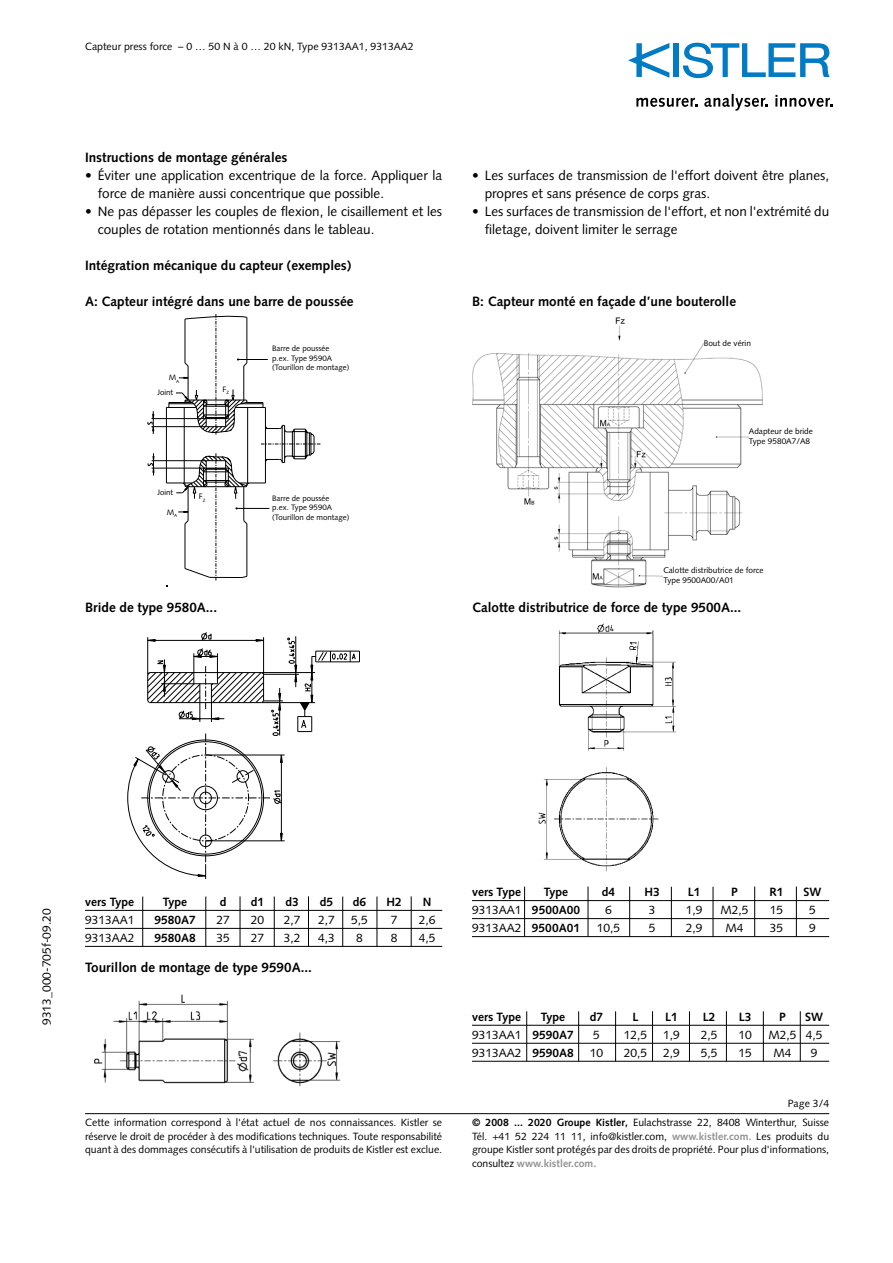
<style>
.page{position:relative;width:893px;height:1263px;background:#fff}
.page>*{position:absolute;margin:0;border:0;box-sizing:border-box;transform-origin:0 0}
.t1{font:13.5px/18px "Syntax LT Std";color:#000}
.t2{font:700 13.5px "Syntax LT Std";color:#000}
.t3{font:12px "Syntax LT Std";color:#000}
.t4{font:700 12px "Syntax LT Std";color:#000}
.t5{font:10.5px/13.5px "Syntax LT Std";color:#000;text-align:justify}
.t6{font:8.25px/9.9px "Syntax LT Std";color:#000}
.t7{font:7.8px/9.4px "Syntax LT Std";color:#000}
.s1{font-weight:700}
.s2{font-weight:700;color:#929292}
</style>
<div class="page">
<hr style="left:85px;top:1113px;width:744px;height:1px;background:#000">
<div style="left:673px;top:43px;width:6px;height:34px;background:#007bc4"></div>
<svg style="left:683px;top:43px;width:147px;height:35px"></svg>
<svg style="left:628px;top:43px;width:41px;height:35px"></svg>
<svg style="left:636px;top:98px;width:62px;height:9px"></svg>
<svg style="left:704px;top:94px;width:64px;height:17px"></svg>
<svg style="left:775px;top:95px;width:58px;height:12px"></svg>
<svg style="left:147px;top:314px;width:173px;height:266px"></svg>
<img style="left:538px;top:623px;width:139px;height:249px">
<hr style="left:472px;top:900px;width:357px;height:1px;background:#000">
<hr style="left:472px;top:918px;width:357px;height:1px;background:#000">
<hr style="left:472px;top:936px;width:357px;height:1px;background:#000">
<hr style="left:524px;top:887px;width:1px;height:49px;background:#000">
<hr style="left:588px;top:886px;width:1px;height:50px;background:#000">
<hr style="left:629px;top:887px;width:1px;height:49px;background:#000">
<hr style="left:671px;top:887px;width:1px;height:50px;background:#000">
<hr style="left:713px;top:887px;width:1px;height:50px;background:#000">
<hr style="left:754px;top:886px;width:1px;height:50px;background:#000">
<hr style="left:796px;top:886px;width:1px;height:50px;background:#000">
<img style="left:94px;top:994px;width:247px;height:93px">
<hr style="left:472px;top:1025px;width:357px;height:1px;background:#000">
<hr style="left:472px;top:1043px;width:357px;height:1px;background:#000">
<hr style="left:472px;top:1061px;width:357px;height:1px;background:#000">
<hr style="left:526px;top:1011px;width:1px;height:50px;background:#000">
<hr style="left:578px;top:1011px;width:1px;height:50px;background:#000">
<hr style="left:615px;top:1011px;width:1px;height:50px;background:#000">
<hr style="left:652px;top:1011px;width:1px;height:50px;background:#000">
<hr style="left:689px;top:1011px;width:1px;height:50px;background:#000">
<hr style="left:726px;top:1011px;width:1px;height:50px;background:#000">
<hr style="left:763px;top:1011px;width:1px;height:50px;background:#000">
<hr style="left:800px;top:1011px;width:1px;height:50px;background:#000">
<svg style="left:128px;top:632px;width:232px;height:247px"></svg>
<hr style="left:85px;top:910px;width:357px;height:1px;background:#000">
<hr style="left:85px;top:928px;width:357px;height:1px;background:#000">
<hr style="left:85px;top:946px;width:357px;height:1px;background:#000">
<hr style="left:142px;top:896px;width:1px;height:50px;background:#000">
<hr style="left:206px;top:896px;width:1px;height:50px;background:#000">
<hr style="left:240px;top:896px;width:1px;height:50px;background:#000">
<hr style="left:274px;top:896px;width:1px;height:50px;background:#000">
<hr style="left:308px;top:896px;width:1px;height:50px;background:#000">
<hr style="left:342px;top:896px;width:1px;height:50px;background:#000">
<hr style="left:377px;top:896px;width:1px;height:50px;background:#000">
<hr style="left:411px;top:896px;width:1px;height:50px;background:#000">
<img style="left:472px;top:317px;width:291px;height:271px">
<div style="left:704px;top:339px;width:57px;height:10px;background:#fff"></div>
<div style="left:749px;top:428px;width:69px;height:20px;background:#fff"></div>
<div style="left:663px;top:567px;width:107px;height:20px;background:#fff"></div>
<p class="t5" style="left:85px;top:40px;width:330px">Capteur press force – 0 … 50 N à 0 … 20 kN, Type 9313AA1, 9313AA2</p>
<p class="t2" style="left:85px;top:150px;width:204px">Instructions de montage générales</p>
<p class="t1" style="left:98px;top:166px;width:346px;text-indent:-13px">• Éviter une application excentrique de la force. Appliquer la force de manière aussi concentrique que possible.</p>
<p class="t1" style="left:98px;top:202px;width:346px;text-indent:-13px">• Ne pas dépasser les couples de flexion, le cisaillement et les couples de rotation mentionnés dans le tableau.</p>
<p class="t2" style="left:85px;top:258px;width:268px">Intégration mécanique du capteur (exemples)</p>
<p class="t2" style="left:85px;top:294px;width:270px">A: Capteur intégré dans une barre de poussée</p>
<p class="t7" style="left:272px;top:344px;width:79px">Barre de poussée<br>p.ex. Type 9590A (Tourillon de montage)</p>
<p class="t7" style="left:169px;top:373px;width:12px">M<sub>A</sub></p>
<p class="t7" style="left:157px;top:388px;width:17px">Joint</p>
<p class="t7" style="left:222px;top:384px;width:8px">F<sub>Z</sub></p>
<p class="t7" style="left:157px;top:488px;width:17px">Joint</p>
<p class="t7" style="left:167px;top:507px;width:12px">M<sub>A</sub></p>
<p class="t7" style="left:199px;top:491px;width:8px">F<sub>Z</sub></p>
<p class="t7" style="left:272px;top:494px;width:79px">Barre de poussée<br>p.ex. Type 9590A (Tourillon de montage)</p>
<p class="t1" style="left:485px;top:166px;width:346px;text-indent:-13px">• Les surfaces de transmission de l'effort doivent être planes, propres et sans présence de corps gras.</p>
<p class="t1" style="left:485px;top:202px;width:346px;text-indent:-13px">• Les surfaces de transmission de l'effort, et non l'extrémité du filetage, doivent limiter le serrage</p>
<p class="t2" style="left:472px;top:294px;width:266px">B: Capteur monté en façade d’une bouterolle</p>
<p class="t6" style="left:704px;top:338px;width:49px">Bout de vérin</p>
<p class="t6" style="left:749px;top:426px;width:66px">Adapteur de bride<br>Type 9580A7/A8</p>
<p class="t6" style="left:663px;top:565px;width:102px">Calotte distributrice de force<br>Type 9500A00/A01</p>
<p class="t2" style="left:85px;top:600px;width:134px">Bride de type 9580A...</p>
<p class="t2" style="left:472px;top:600px;width:271px">Calotte distributrice de force de type 9500A...</p>
<p class="t3" style="left:39px;top:1025px;width:118px;rotate:-90deg">9313_000-705f-09.20</p>
<p class="t4" style="left:85px;top:895px;width:51px">vers Type</p>
<p class="t4" style="left:163px;top:895px;width:26px">Type</p>
<p class="t4" style="left:220px;top:895px;width:8px">d</p>
<p class="t4" style="left:251px;top:895px;width:15px">d1</p>
<p class="t4" style="left:285px;top:895px;width:15px">d3</p>
<p class="t4" style="left:320px;top:895px;width:15px">d5</p>
<p class="t4" style="left:353px;top:895px;width:15px">d6</p>
<p class="t4" style="left:386px;top:895px;width:17px">H2</p>
<p class="t4" style="left:423px;top:895px;width:10px">N</p>
<p class="t3" style="left:85px;top:912px;width:51px">9313AA1</p>
<p class="t4" style="left:154px;top:913px;width:43px">9580A7</p>
<p class="t3" style="left:216px;top:912px;width:15px">27</p>
<p class="t3" style="left:251px;top:912px;width:15px">20</p>
<p class="t3" style="left:284px;top:912px;width:18px">2,7</p>
<p class="t3" style="left:318px;top:912px;width:18px">2,7</p>
<p class="t3" style="left:351px;top:912px;width:18px">5,5</p>
<p class="t3" style="left:391px;top:912px;width:8px">7</p>
<p class="t3" style="left:419px;top:912px;width:18px">2,6</p>
<p class="t3" style="left:85px;top:930px;width:51px">9313AA2</p>
<p class="t4" style="left:154px;top:931px;width:43px">9580A8</p>
<p class="t3" style="left:216px;top:930px;width:15px">35</p>
<p class="t3" style="left:251px;top:930px;width:15px">27</p>
<p class="t3" style="left:284px;top:930px;width:18px">3,2</p>
<p class="t3" style="left:318px;top:930px;width:18px">4,3</p>
<p class="t3" style="left:356px;top:930px;width:8px">8</p>
<p class="t3" style="left:391px;top:930px;width:8px">8</p>
<p class="t3" style="left:419px;top:930px;width:18px">4,5</p>
<p class="t2" style="left:85px;top:960px;width:228px">Tourillon de montage de type 9590A...</p>
<p class="t5" style="left:85px;top:1116px;width:359px">Cette information correspond à l'état actuel de nos connaissances. Kistler se réserve le droit de procéder à des modifications techniques. Toute responsabilité quant à des dommages consécutifs à l'utilisation de produits de Kistler est exclue.</p>
<p class="t4" style="left:472px;top:885px;width:51px">vers Type</p>
<p class="t4" style="left:544px;top:885px;width:26px">Type</p>
<p class="t4" style="left:602px;top:885px;width:15px">d4</p>
<p class="t4" style="left:644px;top:885px;width:17px">H3</p>
<p class="t4" style="left:688px;top:885px;width:14px">L1</p>
<p class="t4" style="left:731px;top:885px;width:8px">P</p>
<p class="t4" style="left:769px;top:885px;width:16px">R1</p>
<p class="t4" style="left:803px;top:885px;width:19px">SW</p>
<p class="t3" style="left:472px;top:903px;width:110px">9313AA1 <span class="s1">9500A00</span></p>
<p class="t3" style="left:605px;top:903px;width:8px">6</p>
<p class="t3" style="left:649px;top:903px;width:8px">3</p>
<p class="t3" style="left:686px;top:903px;width:18px">1,9</p>
<p class="t3" style="left:720px;top:903px;width:30px">M2,5</p>
<p class="t3" style="left:770px;top:903px;width:15px">15</p>
<p class="t3" style="left:809px;top:903px;width:8px">5</p>
<p class="t3" style="left:472px;top:921px;width:110px">9313AA2 <span class="s1">9500A01</span></p>
<p class="t3" style="left:597px;top:921px;width:25px">10,5</p>
<p class="t3" style="left:649px;top:921px;width:8px">5</p>
<p class="t3" style="left:686px;top:921px;width:18px">2,9</p>
<p class="t3" style="left:725px;top:921px;width:19px">M4</p>
<p class="t3" style="left:770px;top:921px;width:15px">35</p>
<p class="t3" style="left:809px;top:921px;width:8px">9</p>
<p class="t4" style="left:472px;top:1010px;width:51px">vers Type</p>
<p class="t4" style="left:541px;top:1010px;width:26px">Type</p>
<p class="t4" style="left:590px;top:1010px;width:15px">d7</p>
<p class="t4" style="left:632px;top:1010px;width:7px">L</p>
<p class="t4" style="left:665px;top:1010px;width:14px">L1</p>
<p class="t4" style="left:703px;top:1010px;width:14px">L2</p>
<p class="t4" style="left:739px;top:1010px;width:14px">L3</p>
<p class="t4" style="left:779px;top:1010px;width:8px">P</p>
<p class="t4" style="left:805px;top:1010px;width:19px">SW</p>
<p class="t3" style="left:472px;top:1027px;width:103px">9313AA1 <span class="s1">9590A7</span></p>
<p class="t3" style="left:593px;top:1027px;width:8px">5</p>
<p class="t3" style="left:624px;top:1027px;width:25px">12,5</p>
<p class="t3" style="left:663px;top:1027px;width:18px">1,9</p>
<p class="t3" style="left:701px;top:1027px;width:18px">2,5</p>
<p class="t3" style="left:738px;top:1027px;width:15px">10</p>
<p class="t3" style="left:768px;top:1027px;width:55px">M2,5 4,5</p>
<p class="t3" style="left:472px;top:1045px;width:103px">9313AA2 <span class="s1">9590A8</span></p>
<p class="t3" style="left:590px;top:1045px;width:15px">10</p>
<p class="t3" style="left:624px;top:1045px;width:25px">20,5</p>
<p class="t3" style="left:663px;top:1045px;width:18px">2,9</p>
<p class="t3" style="left:701px;top:1045px;width:18px">5,5</p>
<p class="t3" style="left:738px;top:1045px;width:15px">15</p>
<p class="t3" style="left:773px;top:1045px;width:19px">M4</p>
<p class="t3" style="left:811px;top:1045px;width:8px">9</p>
<p class="t5" style="left:788px;top:1097px;width:43px">Page 3/4</p>
<p class="t5" style="left:472px;top:1116px;width:359px"><span class="s1">© 2008 ... 2020 Groupe Kistler,</span> Eulachstrasse 22, 8408 Winterthur, Suisse Tél. +41 52 224 11 11, info@kistler.com, <span class="s2">www.kistler.com.</span> Les produits du groupe Kistler sont protégés par des droits de propriété. Pour plus d'informations, consultez <span class="s2">www.kistler.com.</span></p>
</div>
